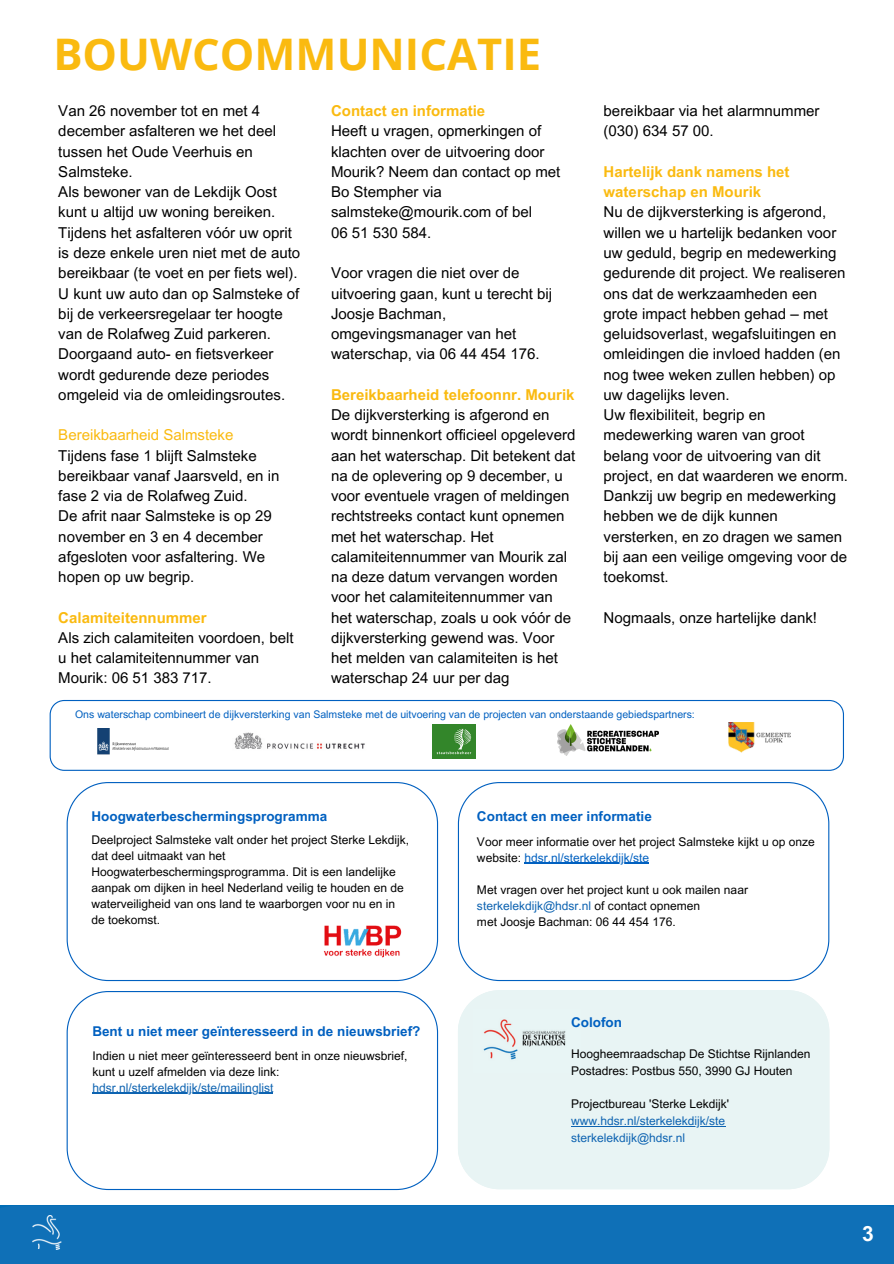
<style>
.page{position:relative;width:894px;height:1264px;background:#fff}
.page>*{position:absolute;margin:0;border:0;box-sizing:border-box;transform-origin:0 0}
.t1{font:700 43.5px "Open Sans";color:#faba10}
.t2{font:700 21px "Arial MT Pro";color:#fff}
.t3{font:15px/20.2px "Arial MT Pro";color:#000}
.t4{font:700 13.5px "Arial MT Pro";color:#0060c0}
.t5{font:12px/16px "Arial MT Pro";color:#000}
.t6{font:12px/16.6px "Arial MT Pro";color:#0d63b1}
.t7{font:10.5px "Arial MT Pro";color:#0060c0}
.s1{color:#faba10}
.s2{font-weight:700;color:#faba10}
.s3{color:#0060c0}
.s4{color:#0d63b1}
</style>
<div class="page">
<svg style="left:67px;top:991px;width:371px;height:198px"></svg>
<div style="left:458px;top:990px;width:371px;height:199px;background:#e8f4f4"></div>
<svg style="left:458px;top:782px;width:371px;height:199px"></svg>
<svg style="left:67px;top:782px;width:371px;height:199px"></svg>
<img style="left:473px;top:1009px;width:107px;height:63px">
<svg style="left:50px;top:700px;width:793px;height:70px"></svg>
<img style="left:225px;top:722px;width:155px;height:37px">
<img style="left:432px;top:725px;width:43px;height:33px">
<img style="left:557px;top:725px;width:101px;height:30px">
<img style="left:728px;top:722px;width:62px;height:30px">
<img style="left:91px;top:728px;width:84px;height:32px">
<img style="left:313px;top:915px;width:99px;height:53px">
<hr style="left:571px;top:1125px;width:153px;height:1px;background:#0d63b1">
<hr style="left:92px;top:1092px;width:181px;height:1px;background:#0d63b1">
<hr style="left:524px;top:862px;width:125px;height:1px;background:#0060c0">
<div style="left:0;top:1205px;width:893px;height:58px;background:#0f70b7"></div>
<img style="left:32px;top:1215px;width:30px;height:34px">
<p class="t1" style="left:53px;top:24px;width:489px">BOUWCOMMUNICATIE</p>
<h4 class="t3" style="left:58px;top:103px;width:243px">Van 26 november tot en met 4 december asfalteren we het deel tussen het Oude Veerhuis en<br>Salmsteke.<br>Als bewoner van de Lekdijk Oost kunt u altijd uw woning bereiken.<br>Tijdens het asfalteren vóór uw oprit is deze enkele uren niet met de auto bereikbaar (te voet en per fiets wel).<br>U kunt uw auto dan op Salmsteke of bij de verkeersregelaar ter hoogte van de Rolafweg Zuid parkeren.<br>Doorgaand auto- en fietsverkeer wordt gedurende deze periodes omgeleid via de omleidingsroutes.</h4>
<h2 class="t3" style="left:58px;top:427px;width:222px"><span class="s1">Bereikbaarheid Salmsteke<br></span>Tijdens fase 1 blijft Salmsteke bereikbaar vanaf Jaarsveld, en in fase 2 via de Rolafweg Zuid.<br>De afrit naar Salmsteke is op 29 november en 3 en 4 december afgesloten voor asfaltering. We hopen op uw begrip.</h2>
<p class="t3" style="left:58px;top:609px;width:237px"><span class="s2">Calamiteitennummer<br></span>Als zich calamiteiten voordoen, belt u het calamiteitennummer van<br>Mourik: 06 51 383 717.</p>
<p class="t3" style="left:331px;top:103px;width:231px"><span class="s2">Contact en informatie<br></span>Heeft u vragen, opmerkingen of klachten over de uitvoering door<br>Mourik? Neem dan contact op met<br>Bo Stempher via salmsteke@mourik.com of bel<br>06 51 530 584.</p>
<p class="t3" style="left:331px;top:265px;width:222px">Voor vragen die niet over de uitvoering gaan, kunt u terecht bij<br>Joosje Bachman, omgevingsmanager van het waterschap, via 06 44 454 176.</p>
<p class="t3" style="left:331px;top:386px;width:246px"><span class="s2">Bereikbaarheid telefoonnr. Mourik </span>De dijkversterking is afgerond en wordt binnenkort officieel opgeleverd aan het waterschap. Dit betekent dat na de oplevering op 9 december, u voor eventuele vragen of meldingen rechtstreeks contact kunt opnemen met het waterschap. Het calamiteitennummer van Mourik zal na deze datum vervangen worden voor het calamiteitennummer van het waterschap, zoals u ook vóór de dijkversterking gewend was. Voor het melden van calamiteiten is het waterschap 24 uur per dag</p>
<h2 class="t3" style="left:603px;top:103px;width:217px">bereikbaar via het alarmnummer (030) 634 57 00.</h2>
<h4 class="t3" style="left:603px;top:163px;width:246px"><span class="s2">Hartelijk dank namens het waterschap en Mourik<br></span>Nu de dijkversterking is afgerond, willen we u hartelijk bedanken voor uw geduld, begrip en medewerking gedurende dit project. We realiseren ons dat de werkzaamheden een grote impact hebben gehad – met geluidsoverlast, wegafsluitingen en omleidingen die invloed hadden (en nog twee weken zullen hebben) op uw dagelijks leven.<br>Uw flexibiliteit, begrip en medewerking waren van groot belang voor de uitvoering van dit project, en dat waarderen we enorm.<br>Dankzij uw begrip en medewerking hebben we de dijk kunnen versterken, en zo dragen we samen bij aan een veilige omgeving voor de toekomst.</h4>
<h4 class="t3" style="left:603px;top:609px;width:215px">Nogmaals, onze hartelijke dank!</h4>
<h2 class="t7" style="left:75px;top:710px;width:621px">Ons waterschap combineert de dijkversterking van Salmsteke met de uitvoering van de projecten van onderstaande gebiedspartners:</h2>
<h3 class="t4" style="left:91px;top:811px;width:237px">Hoogwaterbeschermingsprogramma</h3>
<h3 class="t4" style="left:477px;top:811px;width:176px">Contact en meer informatie</h3>
<p class="t5" style="left:91px;top:832px;width:319px">Deelproject Salmsteke valt onder het project Sterke Lekdijk, dat deel uitmaakt van het Hoogwaterbeschermingsprogramma. Dit is een landelijke aanpak om dijken in heel Nederland veilig te houden en de waterveiligheid van ons land te waarborgen voor nu en in de toekomst.</p>
<p class="t4" style="left:92px;top:1026px;width:329px">Bent u niet meer geïnteresseerd in de nieuwsbrief?</p>
<h4 class="t5" style="left:92px;top:1048px;width:316px">Indien u niet meer geïnteresseerd bent in onze nieuwsbrief, kunt u uzelf afmelden via deze link:</h4>
<p class="t6" style="left:92px;top:1080px;width:182px">hdsr.nl/sterkelekdijk/ste/mailinglist</p>
<h4 class="t5" style="left:477px;top:835px;width:339px">Voor meer informatie over het project Salmsteke kijkt u op onze website: <span class="s3">hdsr.nl/sterkelekdijk/ste</span></h4>
<h4 class="t5" style="left:477px;top:883px;width:272px">Met vragen over het project kunt u ook mailen naar <span class="s4">sterkelekdijk@hdsr.nl</span> of contact opnemen</h4>
<h2 class="t5" style="left:477px;top:915px;width:200px">met Joosje Bachman: 06 44 454 176.</h2>
<p class="t4" style="left:571px;top:1017px;width:52px">Colofon</p>
<p class="t5" style="left:571px;top:1047px;width:241px;line-height:16.6px">Hoogheemraadschap De Stichtse Rijnlanden<br>Postadres: Postbus 550, 3990 GJ Houten</p>
<p class="t5" style="left:571px;top:1097px;width:159px">Projectbureau 'Sterke Lekdijk'</p>
<p class="t6" style="left:571px;top:1113px;width:155px">www.hdsr.nl/sterkelekdijk/ste sterkelekdijk@hdsr.nl</p>
<h2 class="t2" style="left:861px;top:1225px;width:13px">3</h2>
</div>
